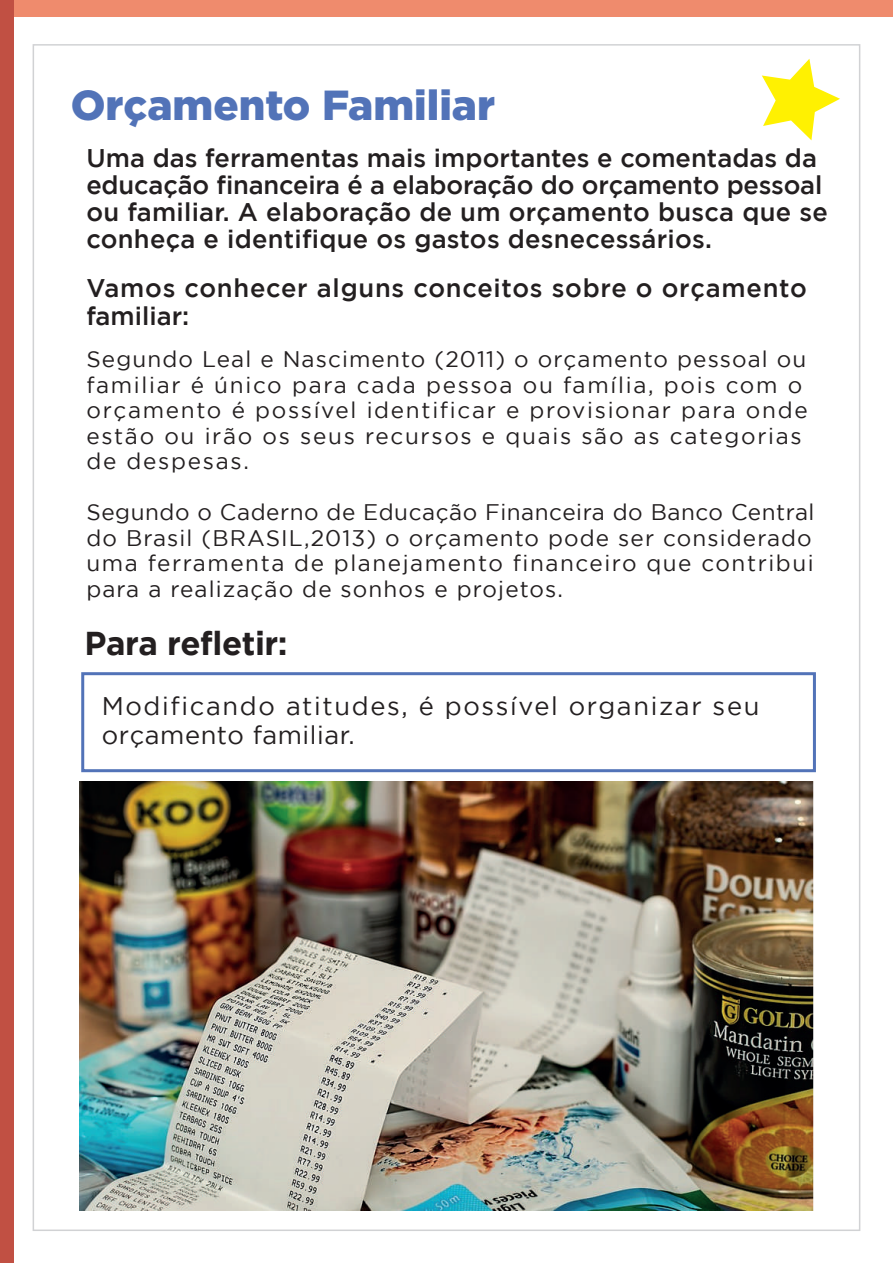
<style>
.page{position:relative;width:893px;height:1263px;background:#fff}
.page>*{position:absolute;margin:0;border:0;box-sizing:border-box;transform-origin:0 0}
.t1{font:900 42px "Gotham";color:#5273b8}
.t2{font:700 33px "Gotham";letter-spacing:-.015em;color:#231f20}
.t3{font:500 25.5px/27px "Gotham";letter-spacing:.01em;color:#231f20}
.t4{font:25.5px/28.5px "Gotham";letter-spacing:.065em;color:#231f20}
.t5{font:500 25.5px/28.5px "Gotham";letter-spacing:.03em;color:#231f20}
.t6{font:22.5px/25.5px "Gotham";letter-spacing:.075em;color:#231f20}
.t7{font:22.5px/25.5px "Gotham";letter-spacing:.055em;color:#231f20}
</style>
<div class="page">
<div style="left:0;top:0;width:893px;height:17px;background:#ef8b6d"></div>
<div style="left:0;top:0;width:14px;height:1263px;background:#c15043"></div>
<svg style="left:762px;top:59px;width:78px;height:81px"></svg>
<div style="left:81px;top:672px;width:735px;height:100px;border:3px solid #5273b8"></div>
<img style="left:79px;top:781px;width:735px;height:429px">
<h1 class="t1" style="left:71px;top:81px;width:426px">Orçamento Familiar</h1>
<p class="t3" style="left:86px;top:144px;width:743px">Uma das ferramentas mais importantes e comentadas da educação financeira é a elaboração do orçamento pessoal ou familiar. A elaboração de um orçamento busca que se conheça e identifique os gastos desnecessários.</p>
<p class="t5" style="left:86px;top:273px;width:722px">Vamos conhecer alguns conceitos sobre o orçamento familiar:</p>
<p class="t6" style="left:86px;top:346px;width:723px">Segundo Leal e Nascimento (2011) o orçamento pessoal ou familiar é único para cada pessoa ou família, pois com o orçamento é possível identificar e provisionar para onde estão ou irão os seus recursos e quais são as categorias de despesas.</p>
<p class="t7" style="left:86px;top:499px;width:730px">Segundo o Caderno de Educação Financeira do Banco Central do Brasil (BRASIL,2013) o orçamento pode ser considerado uma ferramenta de planejamento financeiro que contribui para a realização de sonhos e projetos.</p>
<h2 class="t2" style="left:84px;top:625px;width:205px">Para refletir:</h2>
<p class="t4" style="left:102px;top:692px;width:659px">Modificando atitudes, é possível organizar seu orçamento familiar.</p>
</div>
